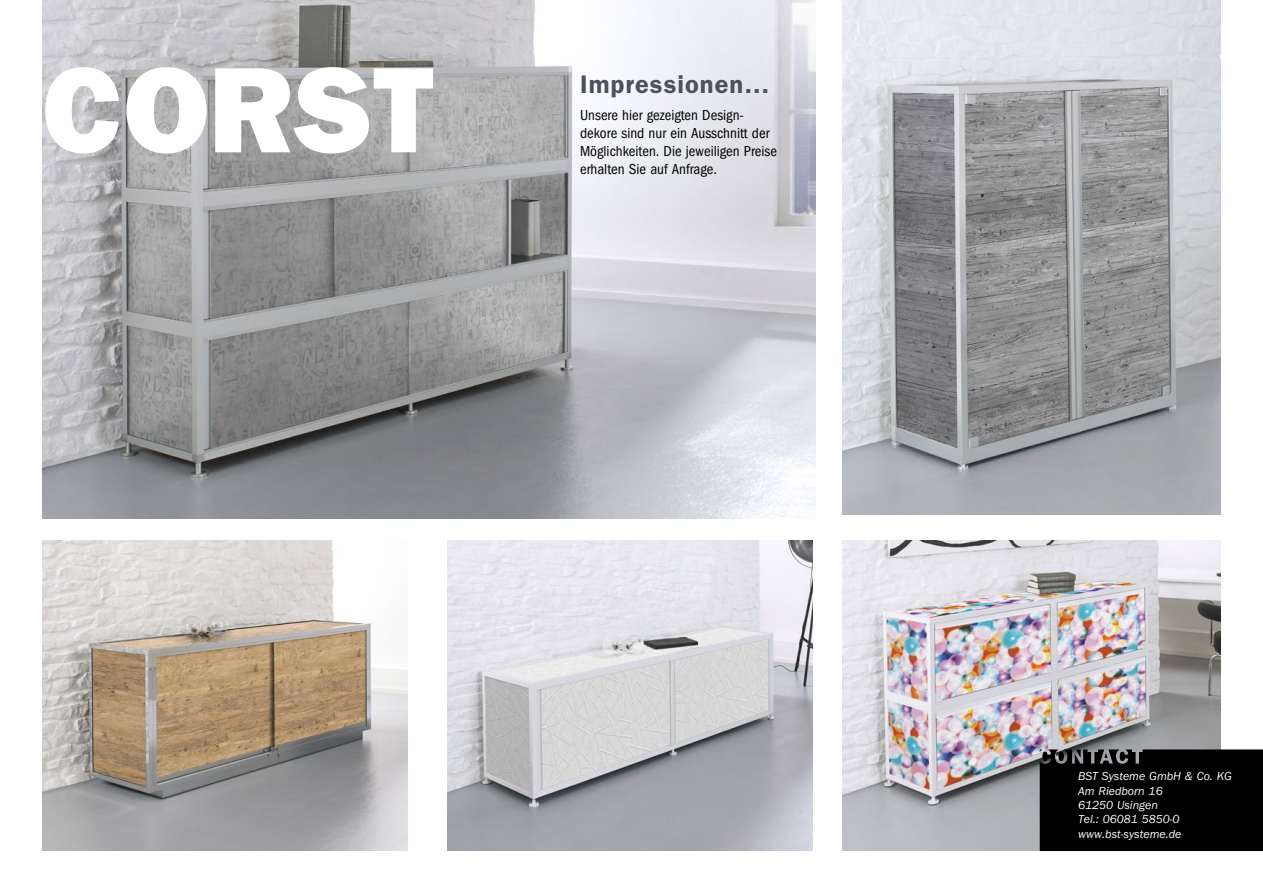
<style>
.page{position:relative;width:1263px;height:893px;background:#fff}
.page>*{position:absolute;margin:0;border:0;box-sizing:border-box;transform-origin:0 0}
.t1{font:800 122.4px "Franklin Gothic LT";color:#fff}
.t2{font:600 25.5px "Franklin Gothic LT";letter-spacing:.04em;color:#495359}
.t3{font:condensed 15px/18px "Franklin Gothic LT";color:#000}
.t4{font:italic 12px/14.4px "Franklin Gothic LT";color:#fff}
</style>
<div class="page">
<img style="left:43px;top:0;width:772px;height:519px">
<img style="left:842px;top:0;width:378px;height:514px">
<img style="left:842px;top:540px;width:378px;height:311px">
<img style="left:43px;top:540px;width:364px;height:311px">
<img style="left:448px;top:540px;width:364px;height:311px">
<div style="left:1040px;top:749px;width:223px;height:102px;background:#000"></div>
<h1 class="t1" style="left:43px;top:38px;width:393px">CORST</h1>
<h2 class="t2" style="left:580px;top:69px;width:191px">Impressionen…</h2>
<p class="t3" style="left:580px;top:106px;width:199px">Unsere hier gezeigten Design&shy;dekore sind nur ein Ausschnitt der<br>Möglichkeiten. Die jeweiligen Preise erhalten Sie auf Anfrage.</p>
<p class="t4" style="left:1078px;top:769px;width:156px">BST Systeme GmbH &amp; Co. KG<br>Am Riedborn 16<br>61250 Usingen<br>Tel.: 06081 5850-0 www.bst-systeme.de</p>
</div>
